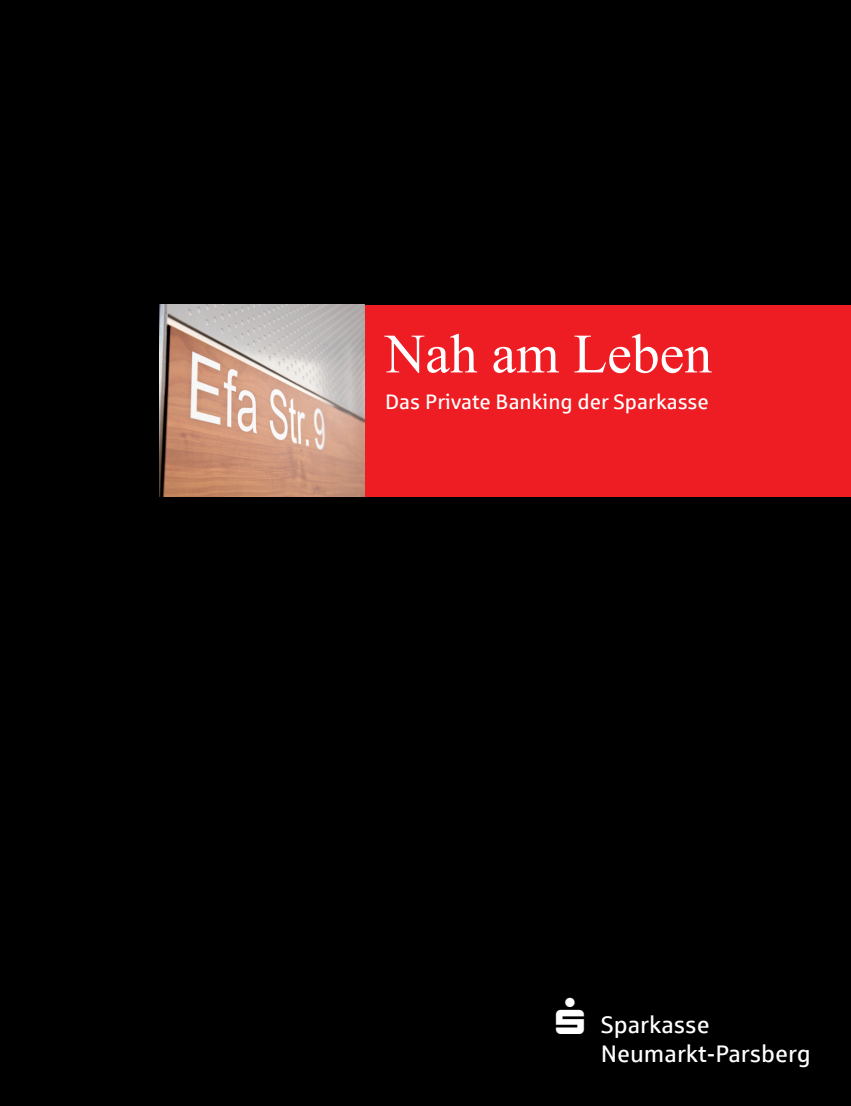
<style>
.page{position:relative;width:851px;height:1106px;background:#fff}
.page>*{position:absolute;margin:0;border:0;box-sizing:border-box;transform-origin:0 0}
.t1{font:55.5px "Times New Roman";color:#fff}
.t2{font:24px "Sparkasse Rg";color:#fff}
.t3{font:21px "Sparkasse Rg";color:#fff}
</style>
<div class="page">
<div style="left:0;top:0;width:850px;height:1106px;background:#010000"></div>
<div style="left:364px;top:305px;width:486px;height:191px;background:#ee1d23"></div>
<img style="left:159px;top:305px;width:205px;height:191px">
<p class="t1" style="left:385px;top:315px;width:328px">Nah am Leben</p>
<p class="t3" style="left:385px;top:389px;width:325px">Das Private Banking der Sparkasse</p>
<p class="t2" style="left:600px;top:1010px;width:110px">Sparkasse</p>
<p class="t2" style="left:600px;top:1039px;width:211px">Neumarkt-Parsberg</p>
</div>
